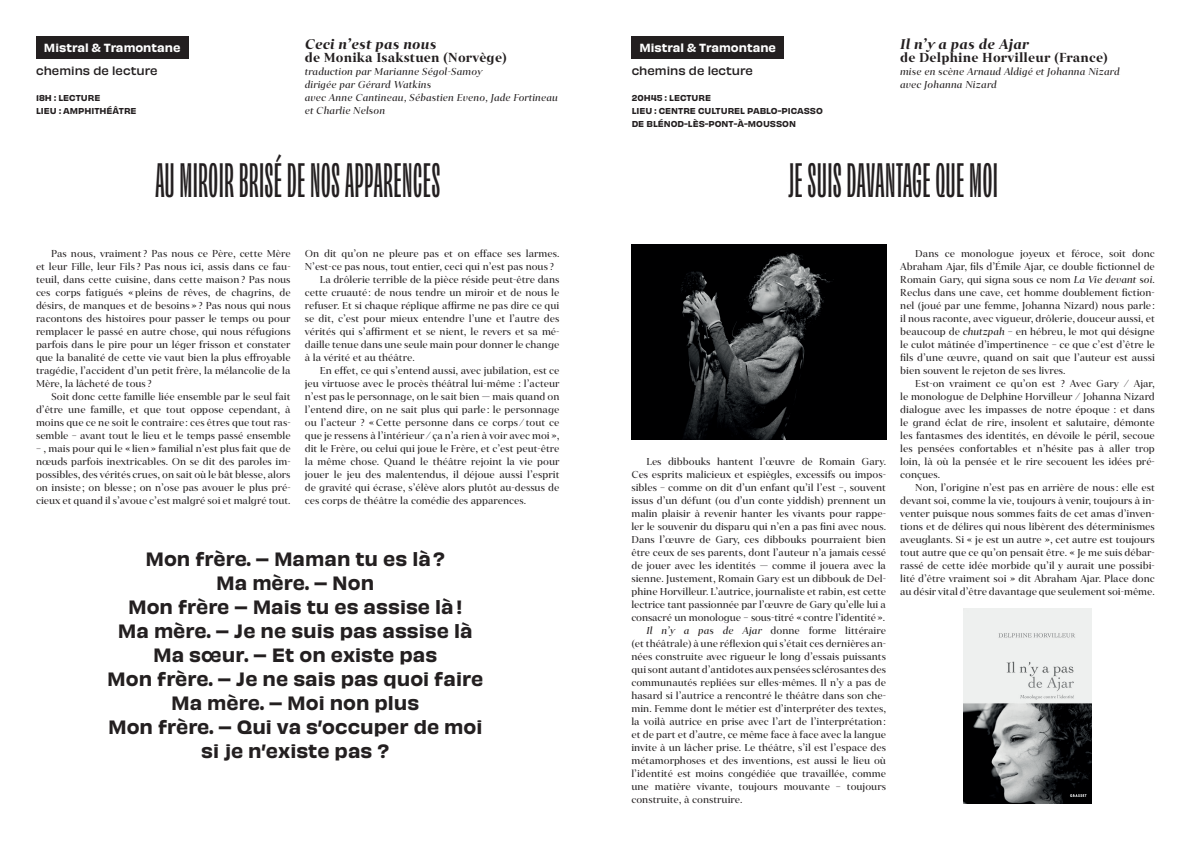
<style>
.page{position:relative;width:1191px;height:842px;background:#fff}
.page>*{position:absolute;margin:0;border:0;box-sizing:border-box;transform-origin:0 0}
.t1{font:45px "Obviously Comp Semi";letter-spacing:.02em;color:#231f20}
.t2{font:18px/24px "Obviously Semi";color:#231f20;text-align:center}
.t3{font:italic 700 14px "Carot Display";letter-spacing:.01em;color:#231f20}
.t4{font:700 13px "Carot Display";letter-spacing:.01em;color:#231f20}
.t5{font:11px "Obviously Semi";color:#fff}
.t6{font:500 11px "Obviously";color:#231f20}
.t7{font:10px/13px "Carot Display";color:#231f20;text-align:justify}
.t8{font:italic 10px/13px "Carot Display";letter-spacing:.01em;color:#231f20}
.t9{font:8px/13px "Obviously Semi";color:#231f20}
.s1{font-style:italic}
</style>
<div class="page">
<div style="left:36px;top:36px;width:153px;height:23px;background:#231f20"></div>
<div style="left:631px;top:36px;width:153px;height:23px;background:#231f20"></div>
<img style="left:631px;top:244px;width:255px;height:195px">
<img style="left:964px;top:608px;width:127px;height:195px">
<p class="t5" style="left:44px;top:39px;width:138px">Mistral &amp; Tramontane</p>
<p class="t6" style="left:36px;top:62px;width:123px">chemins de lecture</p>
<p class="t9" style="left:36px;top:91px;width:102px">18H : LECTURE<br>LIEU : AMPHITHÉÂTRE</p>
<h3 class="t3" style="left:305px;top:36px;width:133px">Ceci n’est pas nous</h3>
<h3 class="t4" style="left:305px;top:50px;width:204px">de Monika Isakstuen (Norvège)</h3>
<p class="t8" style="left:305px;top:65px;width:255px">traduction par Marianne Ségol-Samoy<br>dirigée par Gérard Watkins<br>avec Anne Cantineau, Sébastien Eveno, Jade Fortineau et Charlie Nelson</p>
<h1 class="t1" style="left:155px;top:150px;width:286px">AU MIROIR BRISÉ DE NOS APPARENCES</h1>
<p class="t7" style="left:36px;top:248px;width:256px;text-indent:15px">Pas nous, vraiment ? Pas nous ce Père, cette Mère et leur Fille, leur Fils ? Pas nous ici, assis dans ce fau&shy;teuil, dans cette cuisine, dans cette maison? Pas nous ces corps fatigués «pleins de rêves, de chagrins, de désirs, de manques et de besoins»? Pas nous qui nous racontons des histoires pour passer le temps ou pour remplacer le passé en autre chose, qui nous réfugions parfois dans le pire pour un léger frisson et constater que la banalité de cette vie vaut bien la plus effroyable tragédie, l’accident d’un petit frère, la mélancolie de la Mère, la lâcheté de tous ?</p>
<p class="t7" style="left:36px;top:391px;width:256px;text-indent:15px">Soit donc cette famille liée ensemble par le seul fait d’être une famille, et que tout oppose cependant, à moins que ce ne soit le contraire: ces êtres que tout ras&shy;semble – avant tout le lieu et le temps passé ensemble</p>
<p class="t7" style="left:36px;top:443px;width:256px">– , mais pour qui le «lien» familial n’est plus fait que de nœuds parfois inextricables. On se dit des paroles im&shy;possibles, des vérités crues, on sait où le bât blesse, alors on insiste; on blesse; on n’ose pas avouer le plus pré&shy;cieux et quand il s’avoue c’est malgré soi et malgré tout.</p>
<p class="t7" style="left:305px;top:248px;width:256px">On dit qu’on ne pleure pas et on efface ses larmes.</p>
<p class="t7" style="left:305px;top:261px;width:250px">N’est-ce pas nous, tout entier, ceci qui n’est pas nous ?</p>
<p class="t7" style="left:320px;top:274px;width:241px">La drôlerie terrible de la pièce réside peut-être dans</p>
<p class="t7" style="left:305px;top:287px;width:256px">cette cruauté: de nous tendre un miroir et de nous le</p>
<p class="t7" style="left:305px;top:300px;width:256px">refuser. Et si chaque réplique affirme ne pas dire ce qui</p>
<p class="t7" style="left:305px;top:313px;width:256px">se dit, c’est pour mieux entendre l’une et l’autre des</p>
<p class="t7" style="left:305px;top:326px;width:256px">vérités qui s’affirment et se nient, le revers et sa mé-</p>
<p class="t7" style="left:305px;top:339px;width:256px">daille tenue dans une seule main pour donner le change</p>
<p class="t7" style="left:305px;top:352px;width:111px">à la vérité et au théâtre.</p>
<p class="t7" style="left:320px;top:365px;width:241px">En effet, ce qui s’entend aussi, avec jubilation, est ce</p>
<p class="t7" style="left:305px;top:378px;width:256px">jeu virtuose avec le procès théâtral lui-même : l’acteur</p>
<p class="t7" style="left:305px;top:391px;width:256px">n’est pas le personnage, on le sait bien — mais quand on</p>
<p class="t7" style="left:305px;top:404px;width:256px">l’entend dire, on ne sait plus qui parle: le personnage</p>
<p class="t7" style="left:305px;top:417px;width:256px">ou l’acteur ? «Cette personne dans ce corps/tout ce</p>
<p class="t7" style="left:305px;top:430px;width:256px">que je ressens à l’intérieur/ça n’a rien à voir avec moi»,</p>
<p class="t7" style="left:305px;top:443px;width:256px">dit le Frère, ou celui qui joue le Frère, et c’est peut-être</p>
<p class="t7" style="left:305px;top:456px;width:256px">la même chose. Quand le théâtre rejoint la vie pour</p>
<p class="t7" style="left:305px;top:469px;width:256px">jouer le jeu des malentendus, il déjoue aussi l’esprit</p>
<p class="t7" style="left:305px;top:482px;width:256px">de gravité qui écrase, s’élève alors plutôt au-dessus de</p>
<p class="t7" style="left:305px;top:495px;width:223px">ces corps de théâtre la comédie des apparences.</p>
<p class="t2" style="left:107px;top:546px;width:377px">Mon frère. – Maman tu es là?<br>Ma mère. – Non<br>Mon frère – Mais tu es assise là!<br>Ma mère. – Je ne suis pas assise là<br>Ma sœur. – Et on existe pas<br>Mon frère. – Je ne sais pas quoi faire<br>Ma mère. – Moi non plus<br>Mon frère. – Qui va s’occuper de moi si je n’existe pas ?</p>
<p class="t5" style="left:639px;top:39px;width:138px">Mistral &amp; Tramontane</p>
<p class="t6" style="left:631px;top:62px;width:123px">chemins de lecture</p>
<h3 class="t3" style="left:900px;top:36px;width:130px">Il n’y a pas de Ajar</h3>
<h3 class="t4" style="left:900px;top:50px;width:209px">de Delphine Horvilleur (France)</h3>
<p class="t8" style="left:900px;top:65px;width:221px">mise en scène Arnaud Aldigé et Johanna Nizard avec Johanna Nizard</p>
<p class="t9" style="left:631px;top:91px;width:193px">20H45 : LECTURE<br>LIEU : CENTRE CULTUREL PABLO-PICASSO<br>DE BLÉNOD-LÈS-PONT-À-MOUSSON</p>
<h1 class="t1" style="left:788px;top:150px;width:211px">JE SUIS DAVANTAGE QUE MOI</h1>
<p class="t7" style="left:646px;top:456px;width:241px">Les dibbouks hantent l’œuvre de Romain Gary.</p>
<p class="t7" style="left:631px;top:469px;width:256px">Ces esprits malicieux et espiègles, excessifs ou impos-</p>
<p class="t7" style="left:631px;top:482px;width:256px">sibles – comme on dit d’un enfant qu’il l’est –, souvent</p>
<p class="t7" style="left:631px;top:495px;width:256px">issus d’un défunt (ou d’un conte yiddish) prennent un</p>
<p class="t7" style="left:631px;top:508px;width:256px">malin plaisir à revenir hanter les vivants pour rappe-</p>
<p class="t7" style="left:631px;top:521px;width:256px">ler le souvenir du disparu qui n’en a pas fini avec nous.</p>
<p class="t7" style="left:631px;top:534px;width:256px">Dans l’œuvre de Gary, ces dibbouks pourraient bien</p>
<p class="t7" style="left:631px;top:547px;width:256px">être ceux de ses parents, dont l’auteur n’a jamais cessé</p>
<p class="t7" style="left:631px;top:560px;width:256px">de jouer avec les identités — comme il jouera avec la</p>
<p class="t7" style="left:631px;top:573px;width:256px">sienne. Justement, Romain Gary est un dibbouk de Del-</p>
<p class="t7" style="left:631px;top:586px;width:256px">phine Horvilleur. L’autrice, journaliste et rabin, est cette</p>
<p class="t7" style="left:631px;top:599px;width:256px">lectrice tant passionnée par l’œuvre de Gary qu’elle lui a</p>
<p class="t7" style="left:631px;top:612px;width:255px">consacré un monologue – sous-titré «contre l’identité».</p>
<p class="t7" style="left:646px;top:625px;width:241px"><span class="s1">Il n’y a pas de Ajar</span> donne forme littéraire</p>
<p class="t7" style="left:631px;top:638px;width:256px">(et théâtrale) à une réflexion qui s’était ces dernières an-</p>
<p class="t7" style="left:631px;top:651px;width:256px">nées construite avec rigueur le long d’essais puissants</p>
<p class="t7" style="left:631px;top:664px;width:256px">qui sont autant d’antidotes aux pensées sclérosantes des</p>
<p class="t7" style="left:631px;top:677px;width:256px">communautés repliées sur elles-mêmes. Il n’y a pas de</p>
<p class="t7" style="left:631px;top:690px;width:256px">hasard si l’autrice a rencontré le théâtre dans son che-</p>
<p class="t7" style="left:631px;top:703px;width:256px">min. Femme dont le métier est d’interpréter des textes,</p>
<p class="t7" style="left:631px;top:716px;width:256px">la voilà autrice en prise avec l’art de l’interprétation:</p>
<p class="t7" style="left:631px;top:729px;width:256px">et de part et d’autre, ce même face à face avec la langue</p>
<p class="t7" style="left:631px;top:742px;width:256px">invite à un lâcher prise. Le théâtre, s’il est l’espace des</p>
<p class="t7" style="left:631px;top:755px;width:256px">métamorphoses et des inventions, est aussi le lieu où</p>
<p class="t7" style="left:631px;top:768px;width:256px">l’identité est moins congédiée que travaillée, comme</p>
<p class="t7" style="left:631px;top:781px;width:256px">une matière vivante, toujours mouvante – toujours</p>
<p class="t7" style="left:631px;top:794px;width:113px">construite, à construire.</p>
<p class="t7" style="left:900px;top:248px;width:256px;text-indent:15px">Dans ce monologue joyeux et féroce, soit donc Abraham Ajar, fils d’Émile Ajar, ce double fictionnel de Romain Gary, qui signa sous ce nom <span class="s1">La Vie devant soi</span>.<br>Reclus dans une cave, cet homme doublement fiction&shy;nel (joué par une femme, Johanna Nizard) nous parle: il nous raconte, avec vigueur, drôlerie, douceur aussi, et beaucoup de <span class="s1">chutzpah</span> – en hébreu, le mot qui désigne le culot mâtinée d’impertinence – ce que c’est d’être le fils d’une œuvre, quand on sait que l’auteur est aussi bien souvent le rejeton de ses livres.</p>
<p class="t7" style="left:900px;top:378px;width:256px;text-indent:15px">Est-on vraiment ce qu’on est ? Avec Gary / Ajar, le monologue de Delphine Horvilleur / Johanna Nizard dialogue avec les impasses de notre époque : et dans le grand éclat de rire, insolent et salutaire, démonte les fantasmes des identités, en dévoile le péril, secoue les pensées confortables et n’hésite pas à aller trop loin, là où la pensée et le rire secouent les idées pré&shy;conçues.</p>
<p class="t7" style="left:900px;top:482px;width:256px;text-indent:15px">Non, l’origine n’est pas en arrière de nous : elle est devant soi, comme la vie, toujours à venir, toujours à in&shy;venter puisque nous sommes faits de cet amas d’inven&shy;tions et de délires qui nous libèrent des déterminismes aveuglants. Si « je est un autre », cet autre est toujours tout autre que ce qu’on pensait être. « Je me suis débar&shy;rassé de cette idée morbide qu’il y aurait une possibi&shy;lité d’être vraiment soi » dit Abraham Ajar. Place donc au désir vital d’être davantage que seulement soi-même.</p>
</div>
